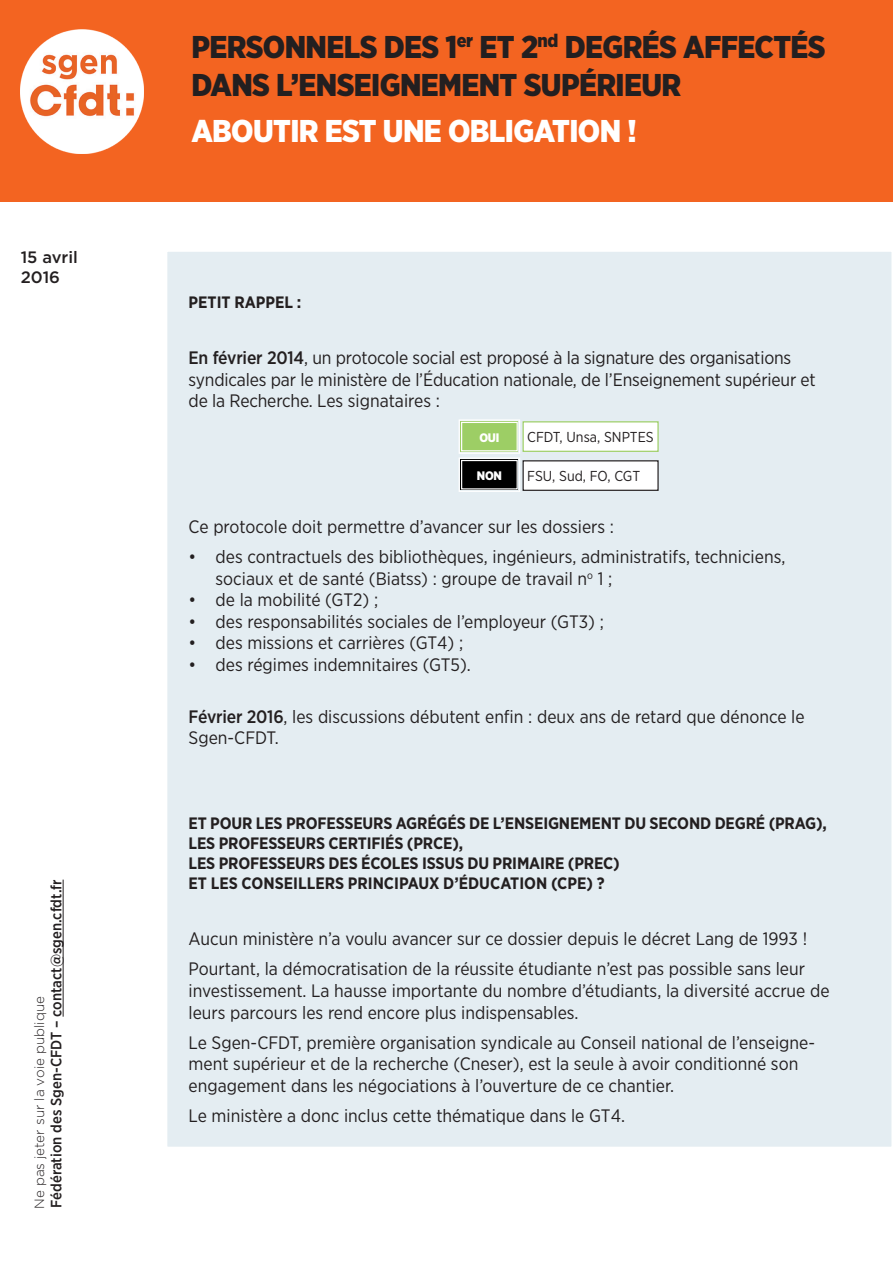
<style>
.page{position:relative;width:893px;height:1263px;background:#fff}
.page>*{position:absolute;margin:0;border:0;box-sizing:border-box;transform-origin:0 0}
.t1{font:900 31.5px/37.8px "Gotham Narrow";letter-spacing:-.02em;color:#231f20}
.t2{font:900 31.5px "Gotham Narrow";letter-spacing:-.02em;color:#fff}
.t3{font:18px/21.6px "Gotham Narrow";color:#231f20}
.t4{font:700 16.5px/19.8px "Gotham Narrow";letter-spacing:-.01em;color:#231f20}
.t5{font:500 16.5px/19.8px "Gotham";color:#231f20}
.t6{font:500 15px "Gotham Narrow";color:#231f20}
.t7{font:14.4px "Gotham Narrow";color:#231f20}
.t8{font:300 13.5px "Gotham";color:#231f20}
.t9{font:900 12.3px "Gotham Narrow";color:#fff}
.s1{font-weight:500}
</style>
<div class="page">
<div style="left:0;top:0;width:893px;height:202px;background:#f36421"></div>
<img style="left:21px;top:30px;width:123px;height:123px">
<div style="left:167px;top:251px;width:725px;height:896px;background:#e4edf2"></div>
<svg style="left:459px;top:419px;width:61px;height:73px;background:#7d9169"></svg>
<div style="left:461px;top:460px;width:57px;height:29px;border:1px solid #fff"></div>
<div style="left:523px;top:422px;width:135px;height:29px;background:#fff"></div>
<div style="left:523px;top:421px;width:136px;height:31px;border:1px solid #9dce65"></div>
<div style="left:523px;top:461px;width:135px;height:29px;background:#fff"></div>
<div style="left:523px;top:460px;width:136px;height:31px;border:1px solid #231f20"></div>
<hr style="left:63px;top:880px;width:1px;height:137px;background:#231f20">
<p class="t5" style="left:21px;top:248px;width:59px">15 avril<br>2016</p>
<p class="t6" style="left:47px;top:1208px;width:330px;rotate:-90deg">Fédération des Sgen-CFDT – contact@sgen.cfdt.fr</p>
<p class="t8" style="left:31px;top:1209px;width:214px;rotate:-90deg">Ne pas jeter sur la voie publique</p>
<h1 class="t1" style="left:191px;top:27px;width:636px">PERSONNELS DES 1<sup>ER</sup> ET 2<sup>ND</sup> DEGRÉS AFFECTÉS<br>DANS L’ENSEIGNEMENT SUPÉRIEUR</h1>
<h1 class="t2" style="left:191px;top:110px;width:447px">ABOUTIR EST UNE OBLIGATION !</h1>
<p class="t4" style="left:189px;top:292px;width:114px">PETIT RAPPEL :</p>
<p class="t3" style="left:189px;top:347px;width:629px"><span class="s1">En février 2014</span>, un protocole social est proposé à la signature des organisations syndicales par le ministère de l’éducation nationale, de l’Enseignement supérieur et de la Recherche. Les signataires :</p>
<p class="t9" style="left:479px;top:429px;width:8px">OUI</p>
<p class="t9" style="left:477px;top:467px;width:9px">NON</p>
<p class="t7" style="left:527px;top:428px;width:128px">CFDT, Unsa, SNPTES</p>
<p class="t7" style="left:527px;top:467px;width:115px">FSU, Sud, FO, CGT</p>
<p class="t3" style="left:189px;top:515px;width:427px">Ce protocole doit permettre d’avancer sur les dossiers :</p>
<p class="t3" style="left:216px;top:545px;width:571px;text-indent:-27px">• des contractuels des bibliothèques, ingénieurs, administratifs, techniciens, sociaux et de santé (Biatss) : groupe de travail n<sup>o</sup> 1 ;</p>
<p class="t3" style="left:189px;top:589px;width:191px">• de la mobilité (GT2) ;</p>
<p class="t3" style="left:189px;top:610px;width:417px">• des responsabilités sociales de l’employeur (GT3) ;</p>
<p class="t3" style="left:189px;top:632px;width:276px">• des missions et carrières (GT4) ;</p>
<p class="t3" style="left:189px;top:653px;width:284px">• des régimes indemnitaires (GT5).</p>
<p class="t3" style="left:189px;top:705px;width:618px"><span class="s1">Février 2016</span>, les discussions débutent enfin : deux ans de retard que dénonce le<br>Sgen-CFDT.</p>
<p class="t4" style="left:189px;top:813px;width:640px">ET POUR LES PROFESSEURS AGRÉGÉS DE L’ENSEIGNEMENT DU SECOND DEGRÉ (PRAG), LES PROFESSEURS CERTIFIÉS (PRCE),<br>LES PROFESSEURS DES ÉCOLES ISSUS DU PRIMAIRE (PREC)<br>ET LES CONSEILLERS PRINCIPAUX D’ÉDUCATION (CPE) ?</p>
<p class="t3" style="left:189px;top:923px;width:620px;line-height:30.2px">Aucun ministère n’a voulu avancer sur ce dossier depuis le décret Lang de 1993 !<br>Pourtant, la démocratisation de la réussite étudiante n’est pas possible sans leur</p>
<p class="t3" style="left:189px;top:979px;width:643px">investissement. La hausse importante du nombre d’étudiants, la diversité accrue de leurs parcours les rend encore plus indispensables.</p>
<p class="t3" style="left:189px;top:1031px;width:628px">Le Sgen-CFDT, première organisation syndicale au Conseil national de l’enseigne&shy;ment supérieur et de la recherche (Cneser), est la seule à avoir conditionné son engagement dans les négociations à l’ouverture de ce chantier.</p>
<p class="t3" style="left:189px;top:1104px;width:438px">Le ministère a donc inclus cette thématique dans le GT4.</p>
</div>
